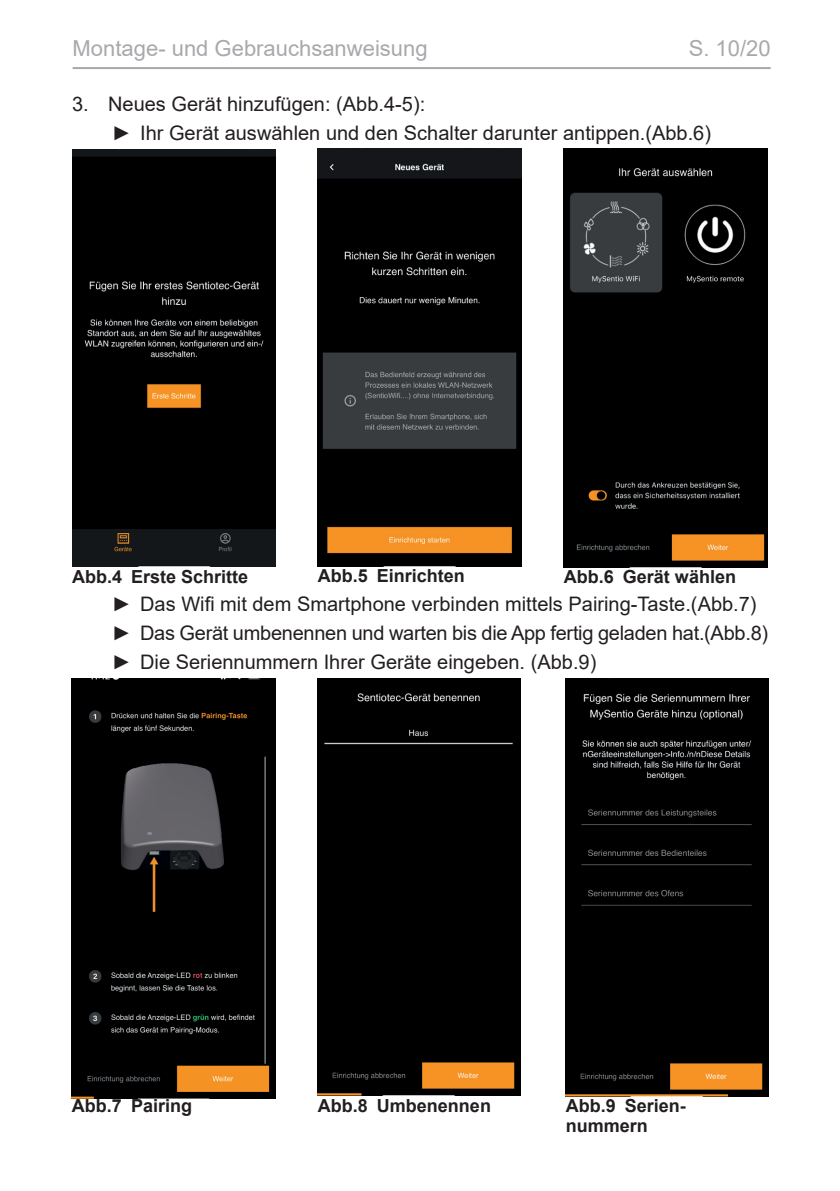
<style>
.page{position:relative;width:840px;height:1191px;background:#fff}
.page>*{position:absolute;margin:0;border:0;box-sizing:border-box;transform-origin:0 0}
.t1{font:22px "Arial";color:#a8a9ad}
.t2{font:20px/29px "Arial";color:#231f20}
.t3{font:700 18px/20px "Arial";color:#231f20}
</style>
<div class="page">
<hr style="left:73px;top:67px;width:697px;height:2px;background:#a8a9ad">
<img style="left:317px;top:149px;width:204px;height:417px">
<img style="left:563px;top:149px;width:204px;height:418px">
<img style="left:72px;top:679px;width:203px;height:419px">
<div style="left:318px;top:679px;width:202px;height:417px;background:#000001"></div>
<img style="left:72px;top:149px;width:204px;height:418px">
<img style="left:565px;top:679px;width:202px;height:417px">
<p class="t1" style="left:73px;top:33px;width:356px">Montage- und Gebrauchsanweisung</p>
<p class="t1" style="left:688px;top:33px;width:83px">S. 10/20</p>
<p class="t2" style="left:112px;top:89px;width:600px;line-height:29.6px;text-indent:-40px">3. Neues Gerät hinzufügen: (Abb.4-5):<br>► Ihr Gerät auswählen und den Schalter darunter antippen.(Abb.6)</p>
<p class="t3" style="left:72px;top:566px;width:178px">Abb.4 Erste Schritte</p>
<p class="t3" style="left:317px;top:566px;width:149px">Abb.5 Einrichten</p>
<p class="t3" style="left:563px;top:567px;width:174px">Abb.6 Gerät wählen</p>
<p class="t2" style="left:112px;top:590px;width:657px">► Das Wifi mit dem Smartphone verbinden mittels Pairing-Taste.(Abb.7) ► Das Gerät umbenennen und warten bis die App fertig geladen hat.(Abb.8) ► Die Seriennummern Ihrer Geräte eingeben. (Abb.9)</p>
<p class="t3" style="left:72px;top:1095px;width:122px">Abb.7 Pairing</p>
<p class="t3" style="left:317px;top:1095px;width:175px">Abb.8 Umbenennen</p>
<p class="t3" style="left:565px;top:1096px;width:122px">Abb.9 Serien&shy;nummern</p>
</div>
